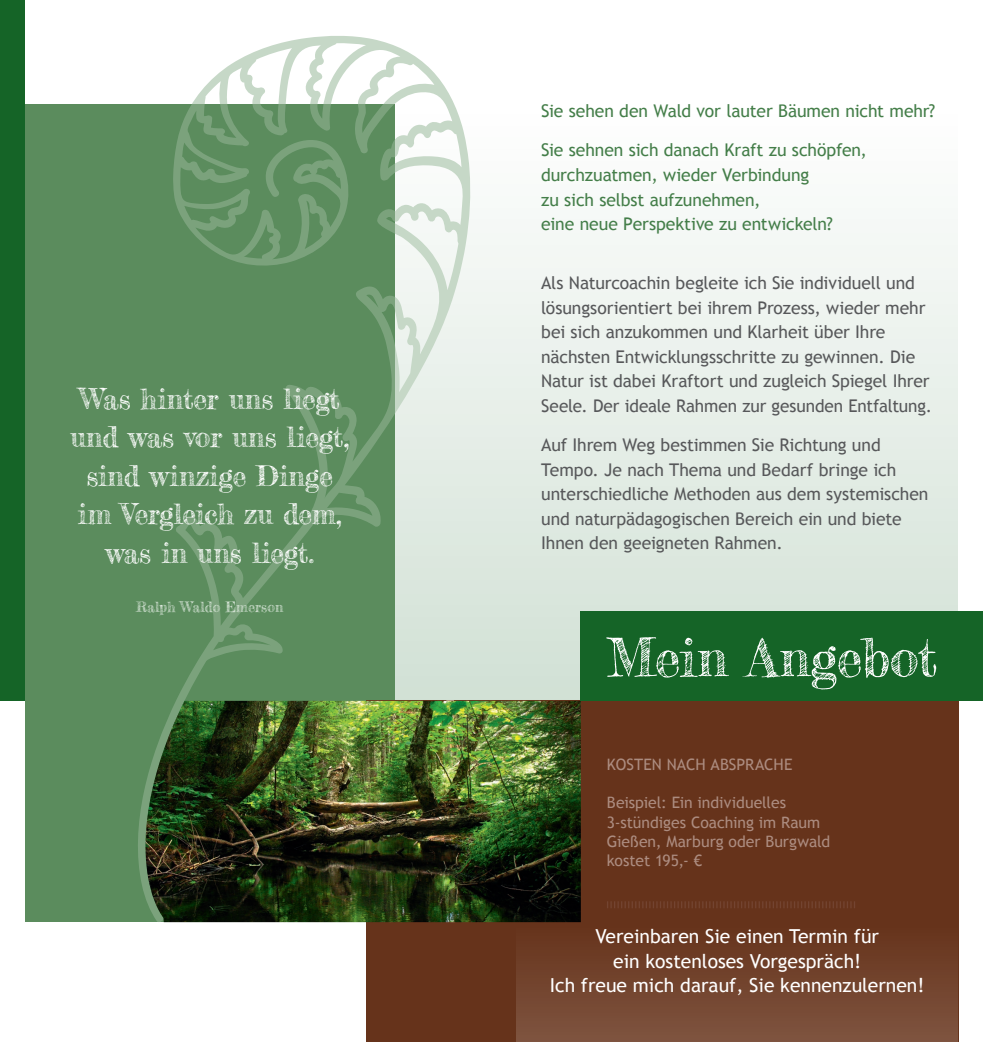
<style>
.page{position:relative;width:983px;height:1042px;background:#fff}
.page>*{position:absolute;margin:0;border:0;box-sizing:border-box;transform-origin:0 0}
.t1{font:52.5px "Frederickathe Great";letter-spacing:-.015em;color:#fff}
.t2{font:28px/38.5px "Frederickathe Great";letter-spacing:-.005em;color:#fff;text-align:center}
.t3{font:19.25px/24.5px "Trebuchet MS";color:#fff;text-align:center}
.t4{font:17.5px/24.5px "Trebuchet MS";letter-spacing:-.005em;color:#57585a}
.t5{font:17.5px/24.5px "Trebuchet MS";letter-spacing:-.005em;color:#447e49}
.t6{font:15.75px/19.2px "Trebuchet MS";color:#ac8c80}
.t7{font:14px "Frederickathe Great";letter-spacing:.005em;color:#e0ebe0}
</style>
<div class="page">
<div style="left:394px;top:104px;width:563px;height:597px;background:linear-gradient(to bottom,#fff,#d1e0d5)"></div>
<svg style="left:163px;top:36px;width:307px;height:887px"></svg>
<div style="left:0;top:104px;width:394px;height:818px;background:#5b8c5d"></div>
<svg style="left:138px;top:104px;width:256px;height:791px"></svg>
<div style="left:366px;top:701px;width:591px;height:341px;background:#66331b"></div>
<div style="left:516px;top:922px;width:441px;height:120px;background:linear-gradient(to bottom,#66331a,#7e543f)"></div>
<div style="left:0;top:701px;width:25px;height:341px;background:#fff"></div>
<img style="left:145px;top:701px;width:435px;height:221px">
<div style="left:0;top:0;width:25px;height:701px;background:#156427"></div>
<div style="left:580px;top:611px;width:402px;height:90px;background:#156427"></div>
<svg style="left:607px;top:901px;width:245px;height:7px"></svg>
<h2 class="t2" style="left:70px;top:379px;width:280px">Was hinter uns liegt und was vor uns liegt, sind winzige Dinge im Vergleich zu dem, was in uns liegt.</h2>
<p class="t7" style="left:136px;top:598px;width:149px">Ralph Waldo Emerson</p>
<p class="t5" style="left:541px;top:99px;width:395px">Sie sehen den Wald vor lauter Bäumen nicht mehr?</p>
<p class="t5" style="left:541px;top:138px;width:327px">Sie sehnen sich danach Kraft zu schöpfen, durchzuatmen, wieder Verbindung<br>zu sich selbst aufzunehmen,<br>eine neue Perspektive zu entwickeln?</p>
<p class="t4" style="left:541px;top:271px;width:392px">Als Naturcoachin begleite ich Sie individuell und lösungsorientiert bei ihrem Prozess, wieder mehr bei sich anzukommen und Klarheit über Ihre nächsten Entwicklungsschritte zu gewinnen. Die Natur ist dabei Kraftort und zugleich Spiegel Ihrer Seele. Der ideale Rahmen zur gesunden Entfaltung.</p>
<p class="t4" style="left:541px;top:433px;width:389px">Auf Ihrem Weg bestimmen Sie Richtung und Tempo. Je nach Thema und Bedarf bringe ich unterschiedliche Methoden aus dem systemischen und naturpädagogischen Bereich ein und biete Ihnen den geeigneten Rahmen.</p>
<h1 class="t1" style="left:606px;top:625px;width:332px">Mein Angebot</h1>
<p class="t6" style="left:606px;top:755px;width:187px">KOSTEN NACH ABSPRACHE</p>
<p class="t6" style="left:606px;top:793px;width:225px">Beispiel: Ein individuelles<br>3-stündiges Coaching im Raum<br>Gießen, Marburg oder Burgwald kostet 195,- €</p>
<p class="t3" style="left:549px;top:924px;width:376px">Vereinbaren Sie einen Termin für<br>ein kostenloses Vorgespräch!<br>Ich freue mich darauf, Sie kennenzulernen!</p>
</div>
